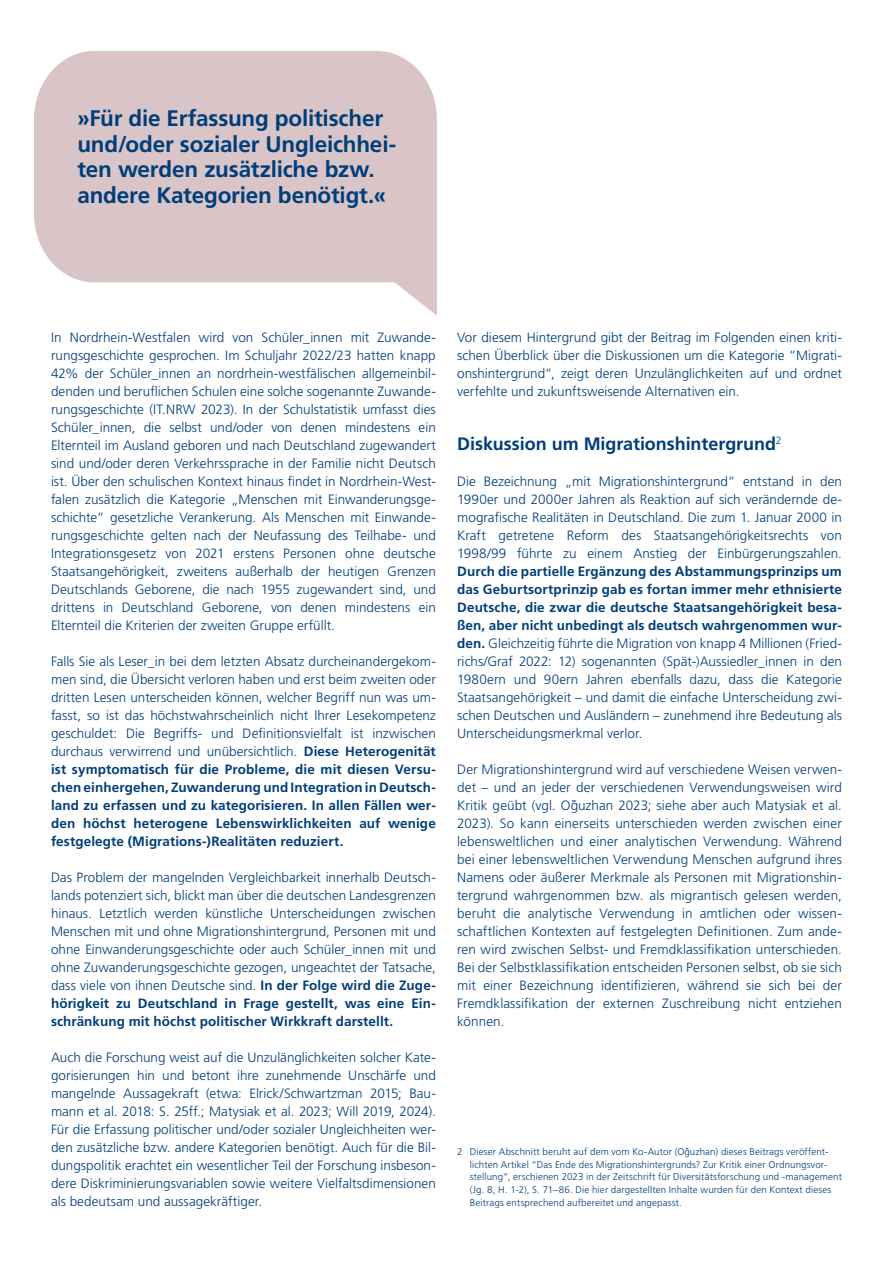
<style>
.page{position:relative;width:893px;height:1263px;background:#fff}
.page>*{position:absolute;margin:0;border:0;box-sizing:border-box;transform-origin:0 0}
.Marginalie{font:700 22.5px/25.5px "Frutiger LT Std";letter-spacing:-.01em;color:#003e7a}
.Subheadline{font:700 18px "Frutiger LT Std";letter-spacing:-.005em;color:#003e7a}
.Copy{font:300 13.5px/18px "Frutiger LT Std";color:#003e7a;text-align:justify}
.Fußnoten{font:300 9.75px/12.8px "Frutiger LT Std";letter-spacing:.015em;color:#003e7a}
.s1{font-weight:700}
</style>
<div class="page">
<svg style="left:34px;top:51px;width:403px;height:265px;background:#decccf"></svg>
<p class="Marginalie" style="left:77px;top:106px;width:320px">»Für die Erfassung politischer und/oder sozialer Ungleichhei&shy;ten werden zusätzliche bzw. andere Kategorien benötigt.«</p>
<p class="Copy" style="left:51px;top:329px;width:386px">In Nordrhein-Westfalen wird von Schüler_innen mit Zuwande&shy;rungsgeschichte gesprochen. Im Schuljahr 2022/23 hatten knapp 42% der Schüler_innen an nordrhein-westfälischen allgemeinbil&shy;denden und beruflichen Schulen eine solche sogenannte Zuwande&shy;rungsgeschichte (IT.NRW 2023). In der Schulstatistik umfasst dies Schüler_innen, die selbst und/oder von denen mindestens ein Elternteil im Ausland geboren und nach Deutschland zugewandert sind und/oder deren Verkehrssprache in der Familie nicht Deutsch ist. Über den schulischen Kontext hinaus findet in Nordrhein-West&shy;falen zusätzlich die Kategorie „Menschen mit Einwanderungsge&shy;schichte“ gesetzliche Verankerung. Als Menschen mit Einwande&shy;rungsgeschichte gelten nach der Neufassung des Teilhabe- und Integrationsgesetz von 2021 erstens Personen ohne deutsche Staatsangehörigkeit, zweitens außerhalb der heutigen Grenzen Deutschlands Geborene, die nach 1955 zugewandert sind, und drittens in Deutschland Geborene, von denen mindestens ein Elternteil die Kriterien der zweiten Gruppe erfüllt.</p>
<p class="Copy" style="left:51px;top:653px;width:386px">Falls Sie als Leser_in bei dem letzten Absatz durcheinandergekom&shy;men sind, die Übersicht verloren haben und erst beim zweiten oder dritten Lesen unterscheiden können, welcher Begriff nun was um&shy;fasst, so ist das höchstwahrscheinlich nicht Ihrer Lesekompetenz geschuldet: Die Begriffs- und Definitionsvielfalt ist inzwischen durchaus verwirrend und unübersichtlich. <span class="s1">Diese Heterogenität ist symptomatisch für die Probleme, die mit diesen Versu&shy;chen einhergehen, Zuwanderung und Integration in Deutsch&shy;land zu erfassen und zu kategorisieren. In allen Fällen wer&shy;den höchst heterogene Lebenswirklichkeiten auf wenige festgelegte (Migrations-)Realitäten reduziert.</span></p>
<p class="Copy" style="left:51px;top:869px;width:386px">Das Problem der mangelnden Vergleichbarkeit innerhalb Deutsch&shy;lands potenziert sich, blickt man über die deutschen Landesgrenzen hinaus. Letztlich werden künstliche Unterscheidungen zwischen Menschen mit und ohne Migrationshintergrund, Personen mit und ohne Einwanderungsgeschichte oder auch Schüler_innen mit und ohne Zuwanderungsgeschichte gezogen, ungeachtet der Tatsache, dass viele von ihnen Deutsche sind. <span class="s1">In der Folge wird die Zuge&shy;hörigkeit zu Deutschland in Frage gestellt, was eine Ein&shy;schränkung mit höchst politischer Wirkkraft darstellt.</span></p>
<p class="Copy" style="left:51px;top:1049px;width:386px">Auch die Forschung weist auf die Unzulänglichkeiten solcher Kate&shy;gorisierungen hin und betont ihre zunehmende Unschärfe und mangelnde Aussagekraft (etwa: Elrick/Schwartzman 2015; Bau&shy;mann et al. 2018: S. 25ff.; Matysiak et al. 2023; Will 2019, 2024).<br>Für die Erfassung politischer und/oder sozialer Ungleichheiten wer&shy;den zusätzliche bzw. andere Kategorien benötigt. Auch für die Bil&shy;dungspolitik erachtet ein wesentlicher Teil der Forschung insbeson&shy;dere Diskriminierungsvariablen sowie weitere Vielfaltsdimensionen als bedeutsam und aussagekräftiger.</p>
<p class="Copy" style="left:457px;top:329px;width:386px">Vor diesem Hintergrund gibt der Beitrag im Folgenden einen kriti&shy;schen Überblick über die Diskussionen um die Kategorie “Migrati&shy;onshintergrund“, zeigt deren Unzulänglichkeiten auf und ordnet verfehlte und zukunftsweisende Alternativen ein.</p>
<h1 class="Subheadline" style="left:457px;top:433px;width:326px">Diskussion um Migrationshintergrund<sup>2</sup></h1>
<p class="Copy" style="left:457px;top:473px;width:386px">Die Bezeichnung „mit Migrationshintergrund“ entstand in den 1990er und 2000er Jahren als Reaktion auf sich verändernde de&shy;mografische Realitäten in Deutschland. Die zum 1. Januar 2000 in Kraft getretene Reform des Staatsangehörigkeitsrechts von 1998/99 führte zu einem Anstieg der Einbürgerungszahlen.<br><span class="s1">Durch die partielle Ergänzung des Abstammungsprinzips um das Geburtsortprinzip gab es fortan immer mehr ethnisierte Deutsche, die zwar die deutsche Staatsangehörigkeit besa&shy;ßen, aber nicht unbedingt als deutsch wahrgenommen wur&shy;den.</span> Gleichzeitig führte die Migration von knapp 4 Millionen (Fried&shy;richs/Graf 2022: 12) sogenannten (Spät-)Aussiedler_innen in den 1980ern und 90ern Jahren ebenfalls dazu, dass die Kategorie Staatsangehörigkeit – und damit die einfache Unterscheidung zwi&shy;schen Deutschen und Ausländern – zunehmend ihre Bedeutung als Unterscheidungsmerkmal verlor.</p>
<p class="Copy" style="left:457px;top:761px;width:386px">Der Migrationshintergrund wird auf verschiedene Weisen verwen&shy;det – und an jeder der verschiedenen Verwendungsweisen wird Kritik geübt (vgl. Og<span class="s1">ˇ</span> uzhan 2023; siehe aber auch Matysiak et al.<br>2023). So kann einerseits unterschieden werden zwischen einer lebensweltlichen und einer analytischen Verwendung. Während bei einer lebensweltlichen Verwendung Menschen aufgrund ihres Namens oder äußerer Merkmale als Personen mit Migrationshin&shy;tergrund wahrgenommen bzw. als migrantisch gelesen werden, beruht die analytische Verwendung in amtlichen oder wissen&shy;schaftlichen Kontexten auf festgelegten Definitionen. Zum ande&shy;ren wird zwischen Selbst- und Fremdklassifikation unterschieden.<br>Bei der Selbstklassifikation entscheiden Personen selbst, ob sie sich mit einer Bezeichnung identifizieren, während sie sich bei der Fremdklassifikation der externen Zuschreibung nicht entziehen können.</p>
<p class="Fußnoten" style="left:470px;top:1145px;width:374px;text-indent:-13px">2 Dieser Abschnitt beruht auf dem vom Ko-Autor (Og<span class="s1">ˇ</span> uzhan) dieses Beitrags veröffent&shy;lichten Artikel “Das Ende des Migrationshintergrunds? Zur Kritik einer Ordnungsvor&shy;stellung“, erschienen 2023 in der Zeitschrift für Diversitätsforschung und -management (Jg. 8, H. 1-2), S. 71–86. Die hier dargestellten Inhalte wurden für den Kontext dieses Beitrags entsprechend aufbereitet und angepasst.</p>
</div>
